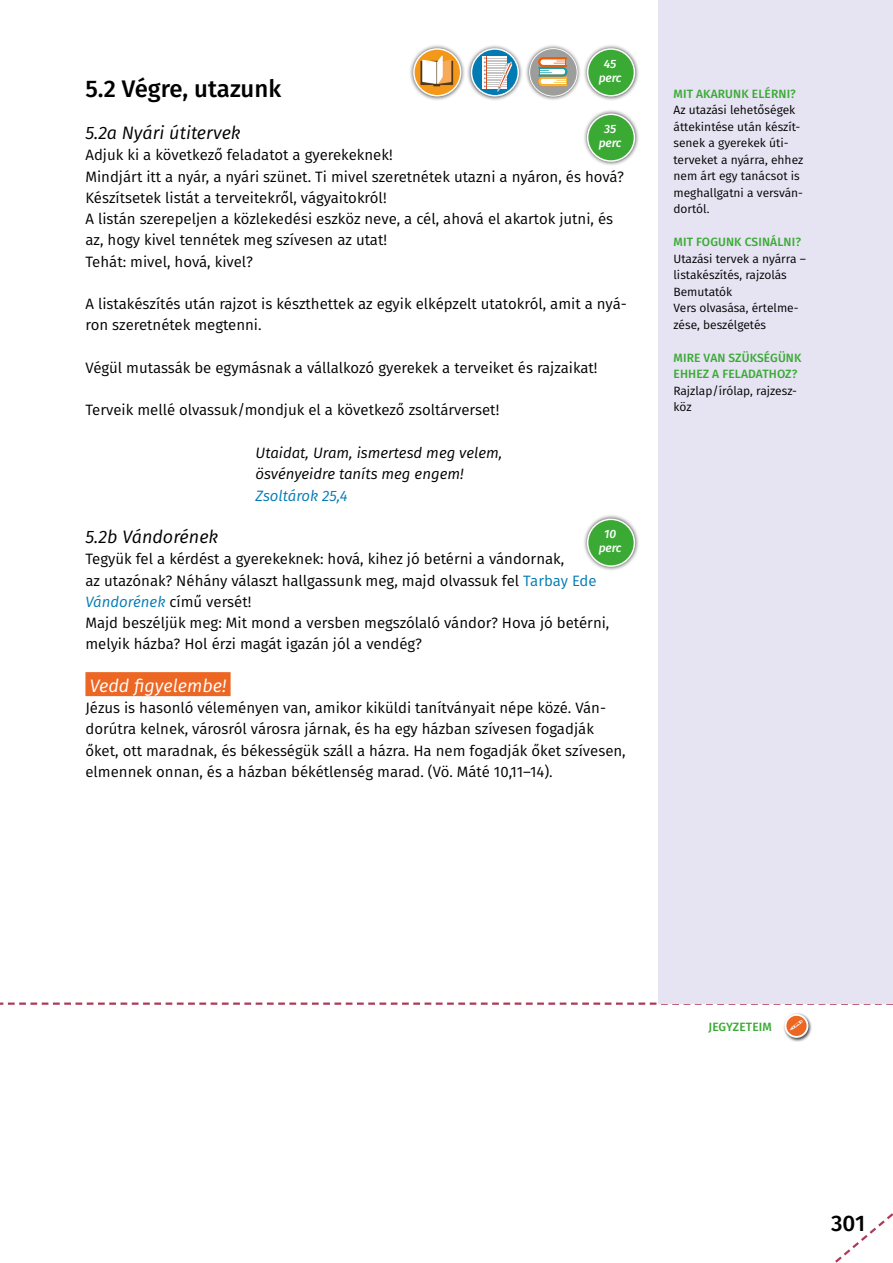
<style>
.page{position:relative;width:893px;height:1263px;background:#fff}
.page>*{position:absolute;margin:0;border:0;box-sizing:border-box;transform-origin:0 0}
.t1{font:500 24px "Fira Sans";color:#000}
.t2{font:500 22.5px "Fira Sans";color:#000}
.t3{font:italic 18px "Fira Sans";color:#000}
.t4{font:italic 18px "Fira Sans";color:#fff}
.t5{font:15px/21.3px "Fira Sans";color:#000}
.t6{font:italic 15px/21.3px "Fira Sans";color:#000}
.t7{font:italic 15px "Fira Sans";color:#007bb4}
.t8{font:12px/16.5px "Fira Sans";color:#000}
.t9{font:500 12px/16.5px "Fira Sans";letter-spacing:.01em;color:#3aaa35}
.t10{font:italic 500 12px/13.5px "Fira Sans";letter-spacing:-.01em;color:#fff;text-align:center}
.s1{color:#007bb4}
.s2{font-style:italic;color:#007bb4}
</style>
<div class="page">
<svg style="left:0;top:1002px;width:893px;height:3px"></svg>
<div style="left:658px;top:0;width:235px;height:1004px;background:#e6e3f2"></div>
<div style="left:85px;top:672px;width:146px;height:24px;background:#ec6724"></div>
<div style="left:783px;top:1012px;width:30px;height:30px;background:#000;opacity:.75"></div>
<svg style="left:785px;top:1015px;width:22px;height:22px"></svg>
<div style="left:784px;top:1014px;width:24px;height:24px;border:2px solid #fff;border-radius:50%"></div>
<svg style="left:835px;top:1213px;width:58px;height:50px"></svg>
<div style="left:583px;top:514px;width:57px;height:57px;background:#000;opacity:.75"></div>
<div style="left:588px;top:519px;width:46px;height:47px;background:#3aaa35;border-radius:50%"></div>
<div style="left:587px;top:519px;width:48px;height:48px;border:2px solid #fff;border-radius:50%"></div>
<div style="left:583px;top:109px;width:57px;height:57px;background:#000;opacity:.75"></div>
<div style="left:588px;top:114px;width:46px;height:47px;background:#3aaa35;border-radius:50%"></div>
<div style="left:587px;top:114px;width:48px;height:48px;border:2px solid #fff;border-radius:50%"></div>
<div style="left:466px;top:44px;width:57px;height:57px;background:#000;opacity:.75"></div>
<svg style="left:471px;top:48px;width:48px;height:48px"></svg>
<svg style="left:483px;top:56px;width:29px;height:37px"></svg>
<div style="left:409px;top:44px;width:57px;height:57px;background:#000;opacity:.75"></div>
<img style="left:414px;top:49px;width:47px;height:47px;border-radius:23px">
<div style="left:413px;top:48px;width:48px;height:48px;border:2px solid #fff;border-radius:50%"></div>
<div style="left:583px;top:44px;width:57px;height:57px;background:#000;opacity:.75"></div>
<div style="left:588px;top:49px;width:46px;height:47px;background:#3aaa35;border-radius:50%"></div>
<div style="left:587px;top:48px;width:48px;height:49px;border:2px solid #fff;border-radius:50%"></div>
<div style="left:525px;top:44px;width:57px;height:57px;background:#000;opacity:.75"></div>
<div style="left:529px;top:48px;width:48px;height:48px;background:#9d9d9c;border:1px solid #fff;border-radius:50%"></div>
<svg style="left:538px;top:57px;width:29px;height:29px"></svg>
<svg style="left:790px;top:1020px;width:13px;height:10px"></svg>
<p class="t10" style="left:599px;top:57px;width:24px">45 perc</p>
<h1 class="t1" style="left:85px;top:69px;width:197px">5.2 Végre, utazunk</h1>
<p class="t3" style="left:85px;top:119px;width:157px">5.2a Nyári útitervek</p>
<p class="t5" style="left:85px;top:144px;width:540px">Adjuk ki a következő feladatot a gyerekeknek!<br>Mindjárt itt a nyár, a nyári szünet. Ti mivel szeretnétek utazni a nyáron, és hová?<br>Készítsetek listát a terveitekről, vágyaitokról!<br>A listán szerepeljen a közlekedési eszköz neve, a cél, ahová el akartok jutni, és az, hogy kivel tennétek meg szívesen az utat!<br>Tehát: mivel, hová, kivel?</p>
<p class="t5" style="left:85px;top:293px;width:543px">A listakészítés után rajzot is készthettek az egyik elképzelt utatokról, amit a nyá&shy;ron szeretnétek megtenni.</p>
<p class="t5" style="left:85px;top:357px;width:514px">Végül mutassák be egymásnak a vállalkozó gyerekek a terveiket és rajzaikat!</p>
<p class="t5" style="left:85px;top:399px;width:415px">Terveik mellé olvassuk/mondjuk el a következő zsoltárverset!</p>
<p class="t6" style="left:256px;top:442px;width:248px">Utaidat, Uram, ismertesd meg velem, ösvényeidre taníts meg engem!</p>
<p class="t7" style="left:256px;top:484px;width:94px">Zsoltárok 25,4</p>
<p class="t3" style="left:85px;top:523px;width:134px">5.2b Vándorének</p>
<p class="t5" style="left:85px;top:548px;width:525px">Tegyük fel a kérdést a gyerekeknek: hová, kihez jó betérni a vándornak,<br>az utazónak? Néhány választ hallgassunk meg, majd olvassuk fel <span class="s1">Tarbay Ede </span><span class="s2">Vándorének</span> című versét!<br>Majd beszéljük meg: Mit mond a versben megszólaló vándor? Hova jó betérni, melyik házba? Hol érzi magát igazán jól a vendég?</p>
<p class="t4" style="left:90px;top:672px;width:138px">Vedd figyelembe!</p>
<p class="t5" style="left:85px;top:697px;width:542px">Jézus is hasonló véleményen van, amikor kiküldi tanítványait népe közé. Ván&shy;dorútra kelnek, városról városra járnak, és ha egy házban szívesen fogadják őket, ott maradnak, és békességük száll a házra. Ha nem fogadják őket szívesen, elmennek onnan, és a házban békétlenség marad. (Vö. Máté 10,11–14).</p>
<p class="t10" style="left:599px;top:122px;width:24px">35 perc</p>
<p class="t10" style="left:599px;top:527px;width:24px">10 perc</p>
<p class="t9" style="left:673px;top:85px;width:124px">MIT AKARUNK ELÉRNI?</p>
<p class="t8" style="left:673px;top:102px;width:131px">Az utazási lehetőségek áttekintése után készít&shy;senek a gyerekek úti&shy;terveket a nyárra, ehhez nem árt egy tanácsot is meghallgatni a versván&shy;dortól.</p>
<p class="t9" style="left:673px;top:233px;width:129px">MIT FOGUNK CSINÁLNI?</p>
<p class="t8" style="left:673px;top:250px;width:134px">Utazási tervek a nyárra – listakészítés, rajzolás<br>Bemutatók<br>Vers olvasása, értelme&shy;zése, beszélgetés</p>
<p class="t9" style="left:673px;top:349px;width:129px">MIRE VAN SZÜKSÉGÜNK<br>EHHEZ A FELADATHOZ?</p>
<p class="t8" style="left:673px;top:382px;width:125px">Rajzlap/írólap, rajzesz&shy;köz</p>
<p class="t9" style="left:708px;top:1017px;width:65px">JEGYZETEIM</p>
<h2 class="t2" style="left:831px;top:1205px;width:35px">301</h2>
</div>
